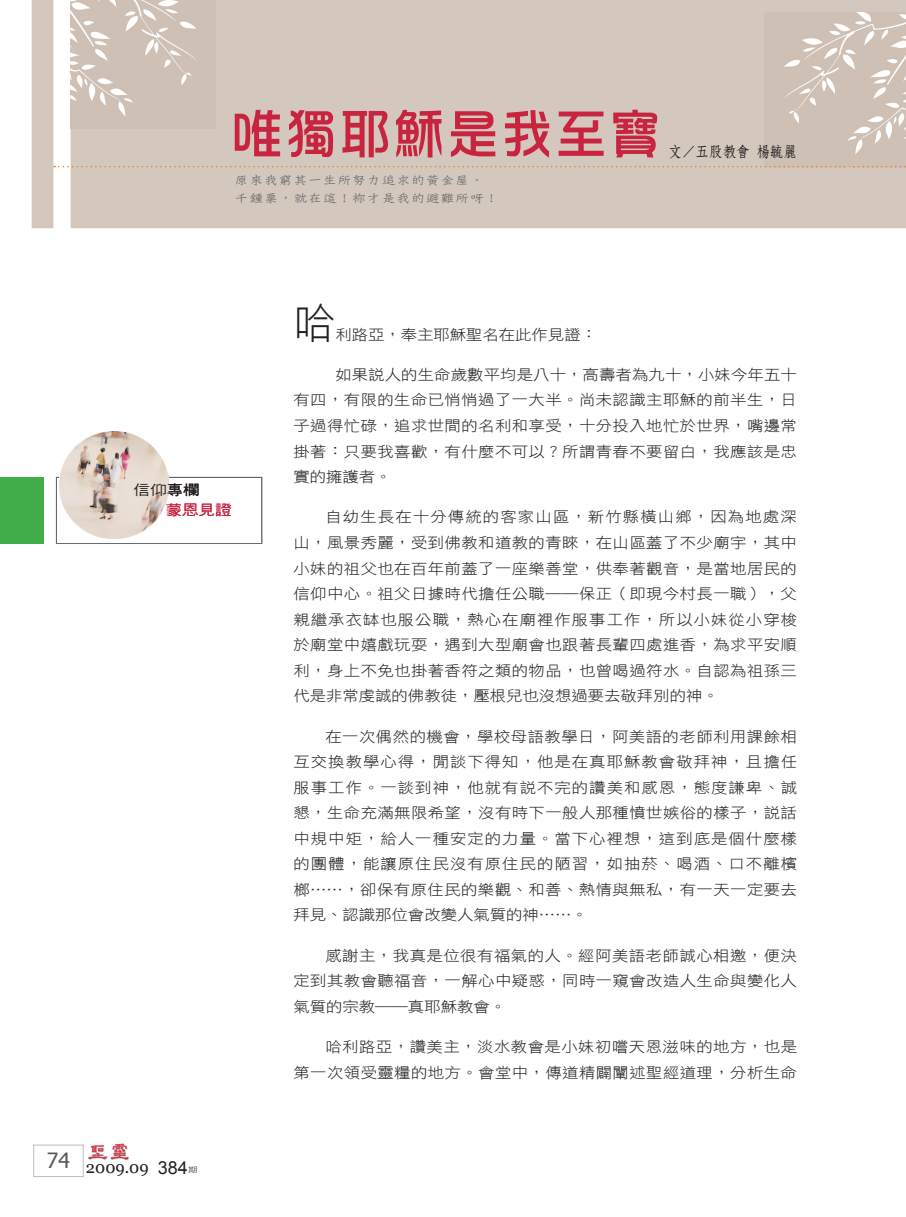
<style>
.page{position:relative;width:906px;height:1217px;background:#fff}
.page>*{position:absolute;margin:0;border:0;box-sizing:border-box;transform-origin:0 0}
.t1{font:54px "DF Hua Zong W5 WIN BF";color:#c8233f}
.t2{font:41.85px "DF Hei W3 WIN BF";color:#231f20}
.t3{font:16.5px "Georgia";color:#231f20}
.t4{font:15px "DF Fang Song W6 WIN BF";color:#231f20;scale:.9 1}
.t5{font:14.7px/25.5px "DF Hei W3 WIN BF";letter-spacing:.025em;color:#231f20;text-align:justify;scale:1.11 1}
.t6{font:14.7px "DF Hei W3 WIN BF";color:#231f20;scale:1.11 1}
.t7{font:14.1px "DF Hei W5 WIN BF";color:#231f20;scale:1.18 1}
.t8{font:14.1px "DF Hei W5 WIN BF";color:#c8233f;scale:1.18 1}
.t9{font:13.2px/17.7px "DF Tie Xian W3 WIN BF";color:#6c6d70;scale:1.11 1}
.t10{font:7.5px "DF Hei W5 WIN BF";color:#57585a;scale:1.25 1}
.s1{font-family:"Arial";font-size:18px}
</style>
<div class="page">
<div style="left:33px;top:1144px;width:50px;height:32px;border:1px solid #bcbdc0"></div>
<img style="left:88px;top:1143px;width:41px;height:18px">
<svg style="left:32px;top:0;width:874px;height:228px"></svg>
<img style="left:60px;top:431px;width:109px;height:108px">
<div style="left:56px;top:477px;width:206px;height:66px;border:1px solid #6c6d70"></div>
<div style="left:0;top:477px;width:43px;height:66px;background:#40ae49"></div>
<img style="left:71px;top:0;width:145px;height:129px">
<h1 class="t1" style="left:230px;top:107px;width:433px">唯獨耶穌是我至寶</h1>
<p class="t9" style="left:234px;top:171px;width:240px">原來我窮其一生所努力追求的黃金屋、千鍾粟，就在這！祢才是我的避難所呀！</p>
<p class="t4" style="left:668px;top:144px;width:144px">文／五股教會 楊毓麗</p>
<p class="t7" style="left:133px;top:482px;width:57px">信仰專欄</p>
<p class="t8" style="left:165px;top:502px;width:57px">蒙恩見證</p>
<p class="t3" style="left:47px;top:1157px;width:142px"><sup>74</sup> 2009.09 <span class="s1">384</span></p>
<p class="t10" style="left:188px;top:1165px;width:9px">期</p>
<h2 class="t2" style="left:293px;top:302px;width:43px">哈</h2>
<p class="t6" style="left:335px;top:327px;width:237px">利路亞，奉主耶穌聖名在此作見證：</p>
<p class="t5" style="left:293px;top:362px;width:455px;text-indent:42px">如果說人的生命歲數平均是八十，高壽者為九十，小妹今年五十有四，有限的生命已悄悄過了一大半。尚未認識主耶穌的前半生，日子過得忙碌，追求世間的名利和享受，十分投入地忙於世界，嘴邊常掛著：只要我喜歡，有什麼不可以？所謂青春不要留白，我應該是忠實的擁護者。</p>
<p class="t5" style="left:293px;top:504px;width:455px;text-indent:32px">自幼生長在十分傳統的客家山區，新竹縣橫山鄉，因為地處深山，風景秀麗，受到佛教和道教的青睞，在山區蓋了不少廟宇，其中小妹的祖父也在百年前蓋了一座樂善堂，供奉著觀音，是當地居民的信仰中心。祖父日據時代擔任公職──保正（即現今村長一職），父親繼承衣缽也服公職，熱心在廟裡作服事工作，所以小妹從小穿梭於廟堂中嬉戲玩耍，遇到大型廟會也跟著長輩四處進香，為求平安順利，身上不免也掛著香符之類的物品，也曾喝過符水。自認為祖孫三代是非常虔誠的佛教徒，壓根兒也沒想過要去敬拜別的神。</p>
<p class="t5" style="left:293px;top:723px;width:455px;text-indent:32px">在一次偶然的機會，學校母語教學日，阿美語的老師利用課餘相互交換教學心得，閒談下得知，他是在真耶穌教會敬拜神，且擔任服事工作。一談到神，他就有說不完的讚美和感恩，態度謙卑、誠懇，生命充滿無限希望，沒有時下一般人那種憤世嫉俗的樣子，說話中規中矩，給人一種安定的力量。當下心裡想，這到底是個什麼樣的團體，能讓原住民沒有原住民的陋習，如抽菸、喝酒、口不離檳榔……，卻保有原住民的樂觀、和善、熱情與無私，有一天一定要去拜見、認識那位會改變人氣質的神……。</p>
<p class="t5" style="left:293px;top:942px;width:455px;text-indent:32px">感謝主，我真是位很有福氣的人。經阿美語老師誠心相邀，便決定到其教會聽福音，一解心中疑惑，同時一窺會改造人生命與變化人氣質的宗教──真耶穌教會。</p>
<p class="t5" style="left:293px;top:1033px;width:455px;text-align:right">哈利路亞，讚美主，淡水教會是小妹初嚐天恩滋味的地方，也是<br>第一次領受靈糧的地方。會堂中，傳道精闢闡述聖經道理，分析生命</p>
</div>
